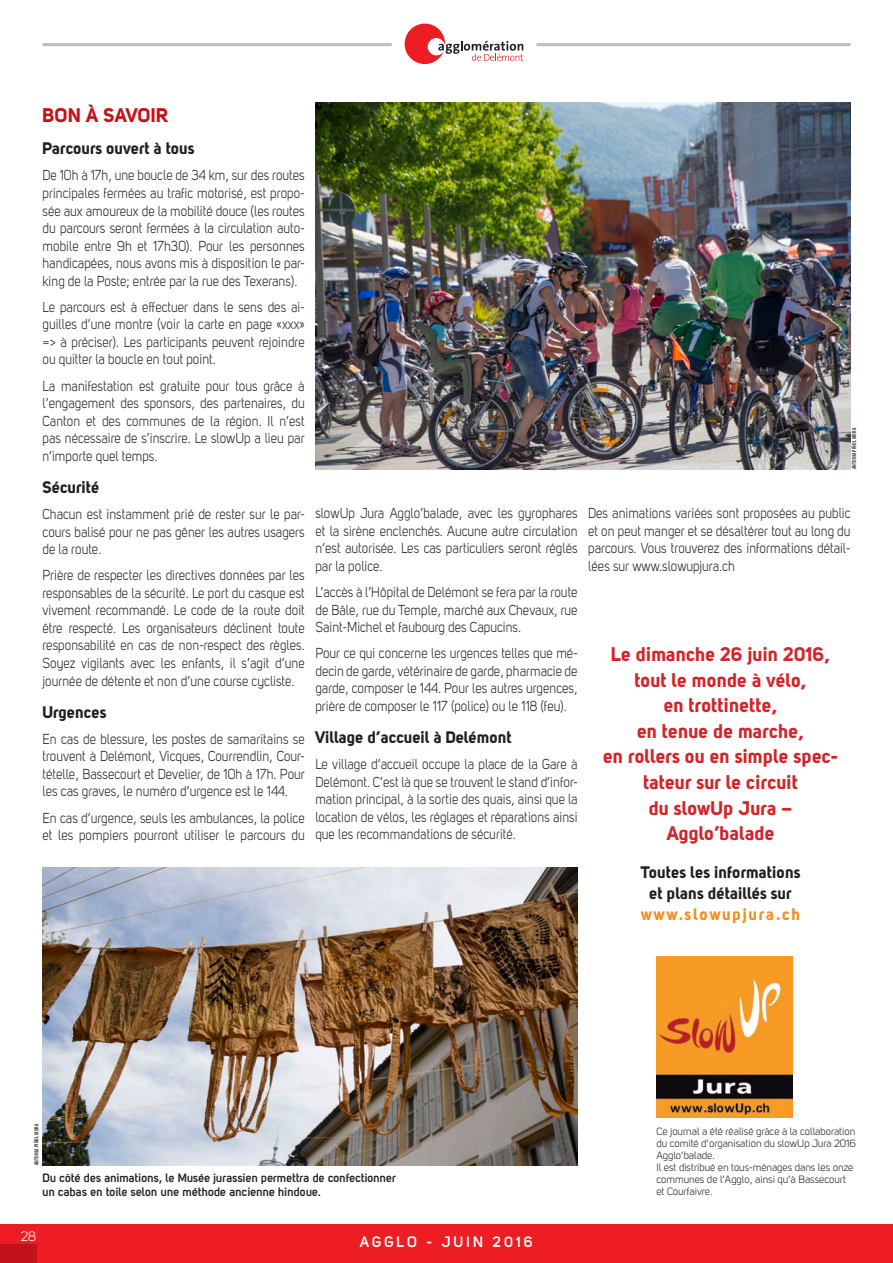
<style>
.page{position:relative;width:893px;height:1263px;background:#fff}
.page>*{position:absolute;margin:0;border:0;box-sizing:border-box;transform-origin:0 0}
.Sous-titre_Myriad{font:19.5px/25.5px "Uni Sans Bold";letter-spacing:.01em;color:#d3242a;text-align:center}
.OFF-Sous-titre{font:19.5px "Uni Sans Bold";letter-spacing:.005em;color:#c4121a}
.OFF-Sous-titre-2{font:16.5px "Uni Sans Bold";letter-spacing:.005em;color:#231f20}
.Sous-titre_Myriad-2{font:16.5px/21px "Uni Sans Bold";letter-spacing:.01em;color:#231f20;text-align:center}
.Sous-titre_Myriad-3{font:700 15px "Uni Sans Semi";letter-spacing:.185em;color:#fff}
.OFF-TXT_BASE{font:14.25px/17.5px "Uni Sans Book";letter-spacing:.005em;color:#231f20;text-align:justify;scale:.9 1}
.t1{font:13.5px "Uni Sans Book";color:#fff}
.LEGENDES_OK{font:700 12px/13.5px "Uni Sans Semi";letter-spacing:.005em;color:#231f20}
.H45_9_12{font:10.5px/12px "Uni Sans Book";color:#231f20;text-align:justify}
.Texte_intro_ok{font:600 condensed 6px "Myriad Pro";letter-spacing:.03em;color:#231f20;scale:.9 1}
.s1{color:#f68b1f}
</style>
<div class="page">
<svg style="left:405px;top:24px;width:118px;height:40px"></svg>
<hr style="left:43px;top:43px;width:349px;height:3px;background:#bcbdc0">
<hr style="left:536px;top:43px;width:314px;height:3px;background:#bcbdc0">
<div style="left:0;top:1225px;width:893px;height:38px;background:#ee1d23"></div>
<div style="left:0;top:1245px;width:36px;height:18px;background:#c4121a"></div>
<img style="left:656px;top:957px;width:137px;height:160px">
<img style="left:43px;top:867px;width:535px;height:298px">
<img style="left:315px;top:102px;width:535px;height:367px">
<p class="OFF-Sous-titre" style="left:43px;top:103px;width:127px">BON À SAVOIR</p>
<p class="OFF-Sous-titre-2" style="left:43px;top:138px;width:154px">Parcours ouvert à tous</p>
<p class="OFF-TXT_BASE" style="left:43px;top:167px;width:293px">De 10h à 17h, une boucle de 34 km, sur des routes principales fermées au trafic motorisé, est propo&shy;sée aux amoureux de la mobilité douce (les routes du parcours seront fermées à la circulation auto&shy;mobile entre 9h et 17h30). Pour les personnes handicapées, nous avons mis à disposition le par&shy;king de la Poste; entrée par la rue des Texerans).</p>
<p class="OFF-TXT_BASE" style="left:43px;top:298px;width:293px">Le parcours est à effectuer dans le sens des ai&shy;guilles d’une montre (voir la carte en page «xxx» =&gt; à préciser). Les participants peuvent rejoindre ou quitter la boucle en tout point.</p>
<p class="OFF-TXT_BASE" style="left:43px;top:377px;width:293px">La manifestation est gratuite pour tous grâce à l’engagement des sponsors, des partenaires, du Canton et des communes de la région. Il n’est pas nécessaire de s’inscrire. Le slowUp a lieu par n’importe quel temps.</p>
<p class="OFF-Sous-titre-2" style="left:43px;top:477px;width:59px">Sécurité</p>
<p class="OFF-TXT_BASE" style="left:43px;top:505px;width:293px">Chacun est instamment prié de rester sur le par&shy;cours balisé pour ne pas gêner les autres usagers de la route.</p>
<p class="OFF-TXT_BASE" style="left:43px;top:566px;width:293px">Prière de respecter les directives données par les responsables de la sécurité. Le port du casque est vivement recommandé. Le code de la route doit être respecté. Les organisateurs déclinent toute responsabilité en cas de non-respect des règles.<br>Soyez vigilants avec les enfants, il s’agit d’une journée de détente et non d’une course cycliste.</p>
<p class="OFF-Sous-titre-2" style="left:43px;top:702px;width:66px">Urgences</p>
<p class="OFF-TXT_BASE" style="left:43px;top:730px;width:293px">En cas de blessure, les postes de samaritains se trouvent à Delémont, Vicques, Courrendlin, Cour&shy;tételle, Bassecourt et Develier, de 10h à 17h. Pour les cas graves, le numéro d’urgence est le 144.</p>
<p class="OFF-TXT_BASE" style="left:43px;top:809px;width:293px">En cas d’urgence, seuls les ambulances, la police et les pompiers pourront utiliser le parcours du</p>
<p class="OFF-TXT_BASE" style="left:315px;top:505px;width:293px">slowUp Jura Agglo’balade, avec les gyrophares et la sirène enclenchés. Aucune autre circulation n‘est autorisée. Les cas particuliers seront réglés par la police.</p>
<p class="OFF-TXT_BASE" style="left:315px;top:583px;width:293px">L’accès à l’Hôpital de Delémont se fera par la route de Bâle, rue du Temple, marché aux Chevaux, rue Saint-Michel et faubourg des Capucins.</p>
<p class="OFF-TXT_BASE" style="left:315px;top:644px;width:293px">Pour ce qui concerne les urgences telles que mé&shy;decin de garde, vétérinaire de garde, pharmacie de garde, composer le 144. Pour les autres urgences, prière de composer le 117 (police) ou le 118 (feu).</p>
<p class="OFF-Sous-titre-2" style="left:315px;top:727px;width:198px">Village d’accueil à Delémont</p>
<p class="OFF-TXT_BASE" style="left:315px;top:755px;width:293px">Le village d’accueil occupe la place de la Gare à Delémont. C’est là que se trouvent le stand d’infor&shy;mation principal, à la sortie des quais, ainsi que la location de vélos, les réglages et réparations ainsi que les recommandations de sécurité.</p>
<p class="Texte_intro_ok" style="left:850px;top:469px;width:48px;rotate:-90deg">ANTONIA PIÑOL MORA</p>
<p class="OFF-TXT_BASE" style="left:588px;top:505px;width:293px">Des animations variées sont proposées au public et on peut manger et se désaltérer tout au long du parcours. Vous trouverez des informations détail&shy;lées sur www.slowupjura.ch</p>
<p class="Sous-titre_Myriad" style="left:603px;top:641px;width:236px">Le dimanche 26 juin 2016, tout le monde à vélo,<br>en trottinette,<br>en tenue de marche,<br>en rollers ou en simple spec&shy;tateur sur le circuit<br>du slowUp Jura –<br>Agglo’balade</p>
<p class="Sous-titre_Myriad-2" style="left:641px;top:861px;width:161px">Toutes les informations et plans détaillés sur <span class="s1">www.slowupjura.ch</span></p>
<p class="Texte_intro_ok" style="left:33px;top:1165px;width:48px;rotate:-90deg">ANTONIA PIÑOL MORA</p>
<p class="LEGENDES_OK" style="left:43px;top:1171px;width:355px">Du côté des animations, le Musée jurassien permettra de confectionner un cabas en toile selon une méthode ancienne hindoue.</p>
<p class="t1" style="left:21px;top:1228px;width:17px">28</p>
<p class="Sous-titre_Myriad-3" style="left:360px;top:1232px;width:175px">AGGLO - JUIN 2016</p>
<p class="H45_9_12" style="left:656px;top:1125px;width:201px">Ce journal a été réalisé grâce à la collaboration du comité d’organisation du slowUp Jura 2016<br>Agglo’balade.</p>
<p class="H45_9_12" style="left:656px;top:1161px;width:198px;text-align:left">Il est distribué en tous-ménages dans les onze communes de l’Agglo, ainsi qu’à Bassecourt et Courfaivre.</p>
</div>
